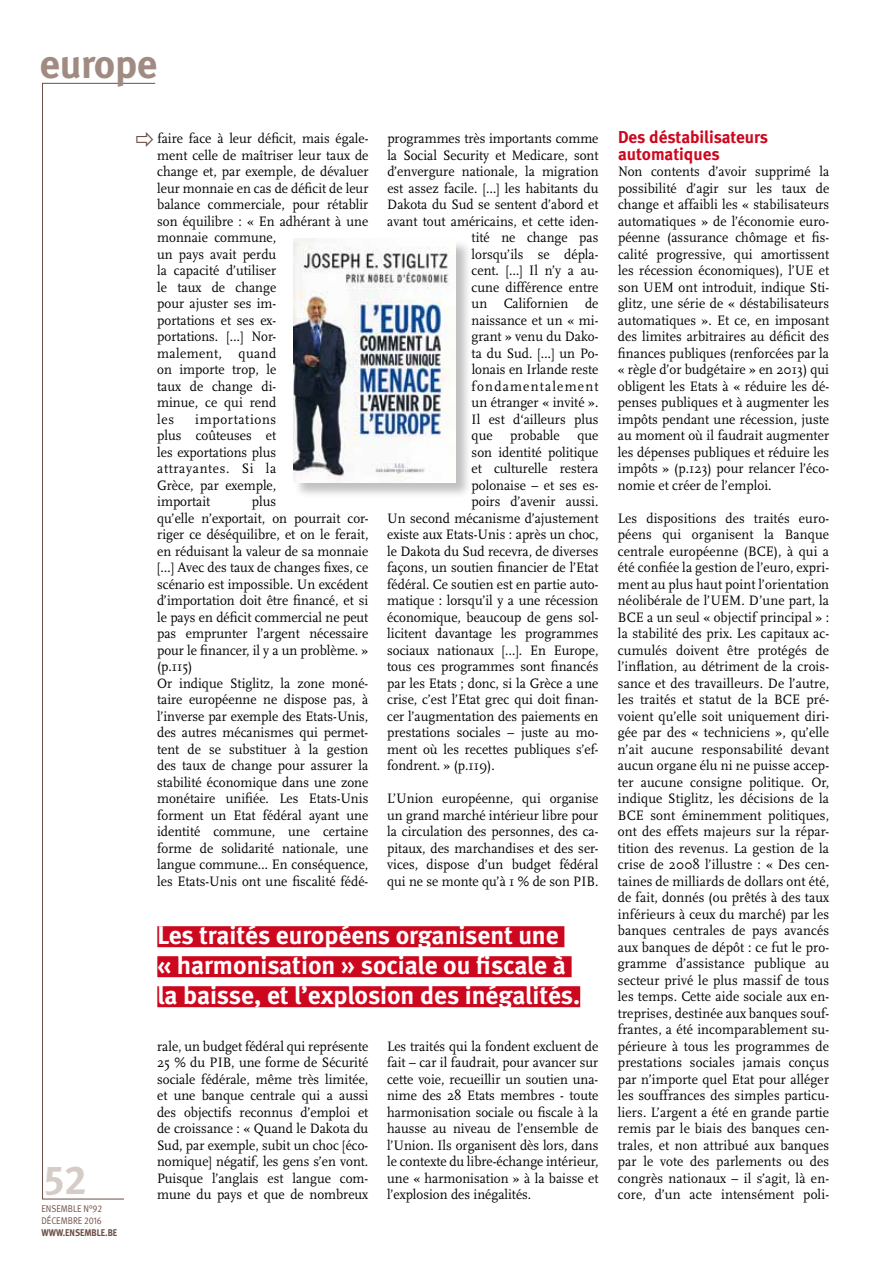
<style>
.page{position:relative;width:893px;height:1263px;background:#fff}
.page>*{position:absolute;margin:0;border:0;box-sizing:border-box;transform-origin:0 0}
.t1{font:700 40.5px "Meta";letter-spacing:-.01em;color:#a08b83}
.t2{font:40.5px "Meta Bold Expert";color:#d5cbc7}
.t3{font:700 25.5px/30px "Meta";color:#fff}
.t4{font:700 17.25px/16.5px "Meta";letter-spacing:-.005em;color:#cd071e}
.t5{font:14.25px/16.5px "Scala";color:#000;text-align:justify;scale:.95 1}
.t6{font:14.25px "Scala";letter-spacing:.09em;color:#000;scale:.95 1}
.t7{font:9.75px/12px "Meta Normal";color:#6d5048;scale:.9 1}
.t8{font:700 9.75px "Meta";color:#6d5048;scale:.9 1}
.s1{font-family:"Meta Normal Expert"}
</style>
<div class="page">
<svg style="left:42px;top:83px;width:113px;height:1116px"></svg>
<div style="left:294px;top:239px;width:178px;height:260px;background:#000;opacity:.25"></div>
<img style="left:293px;top:239px;width:162px;height:243px">
<div style="left:157px;top:926px;width:407px;height:21px;background:#cd071e"></div>
<div style="left:157px;top:956px;width:415px;height:21px;background:#cd071e"></div>
<div style="left:157px;top:986px;width:423px;height:21px;background:#cd071e"></div>
<svg style="left:136px;top:132px;width:17px;height:15px"></svg>
<h1 class="t1" style="left:40px;top:40px;width:119px">europe</h1>
<p class="t5" style="left:157px;top:130px;width:224px;text-align:left">faire face à leur déficit, mais égale&shy;ment celle de maîtriser leur taux de change et, par exemple, de dévaluer leur monnaie en cas de déficit de leur balance commerciale, pour rétablir son équilibre : « En adhérant à une monnaie commune,<br>un pays avait perdu<br>la capacité d’utiliser<br>le taux de change<br>pour ajuster ses im-<br>portations et ses ex-<br>portations. […] Nor-<br>malement, quand<br>on importe trop, le<br>taux de change di-<br>minue, ce qui rend<br>les</p>
<p class="t5" style="left:157px;top:411px;width:127px;text-indent:38px">importations plus coûteuses et les exportations plus attrayantes. Si la Grèce, par exemple, importait</p>
<p class="t5" style="left:157px;top:493px;width:224px;text-align:left;text-indent:95px">plus<br>qu’elle n’exportait, on pourrait cor&shy;riger ce déséquilibre, et on le ferait, en réduisant la valeur de sa monnaie […] Avec des taux de changes fixes, ce scénario est impossible. Un excédent d’importation doit être financé, et si le pays en déficit commercial ne peut pas emprunter l’argent nécessaire pour le financer, il y a un problème. » (p.115)<br>Or indique Stiglitz, la zone moné&shy;taire européenne ne dispose pas, à l’inverse par exemple des Etats-Unis, des autres mécanismes qui permet&shy;tent de se substituer à la gestion des taux de change pour assurer la stabilité économique dans une zone monétaire unifiée. Les Etats-Unis forment un Etat fédéral ayant une identité commune, une certaine forme de solidarité nationale, une langue commune… En conséquence, les Etats-Unis ont une fiscalité fédé-</p>
<p class="t5" style="left:387px;top:131px;width:224px">programmes très importants comme</p>
<p class="t5" style="left:387px;top:147px;width:224px">la Social Security et Medicare, sont</p>
<p class="t5" style="left:387px;top:164px;width:224px">d’envergure nationale, la migration</p>
<p class="t5" style="left:387px;top:180px;width:224px">est assez facile. […] les habitants du</p>
<p class="t5" style="left:387px;top:197px;width:224px">Dakota du Sud se sentent d’abord et</p>
<p class="t5" style="left:387px;top:213px;width:224px">avant tout américains, et cette iden-</p>
<p class="t5" style="left:472px;top:230px;width:135px">tité ne change pas</p>
<p class="t5" style="left:472px;top:246px;width:135px">lorsqu’ils se dépla-</p>
<p class="t5" style="left:472px;top:263px;width:135px">cent. […] Il n’y a au-</p>
<p class="t5" style="left:472px;top:279px;width:135px">cune différence entre</p>
<p class="t5" style="left:472px;top:296px;width:135px">un Californien de</p>
<p class="t5" style="left:472px;top:312px;width:135px">naissance et un « mi-</p>
<p class="t5" style="left:472px;top:329px;width:135px">grant » venu du Dako-</p>
<p class="t5" style="left:472px;top:345px;width:135px">ta du Sud. […] un Po-</p>
<p class="t5" style="left:472px;top:362px;width:135px">lonais en Irlande reste</p>
<p class="t6" style="left:472px;top:378px;width:135px">fondamentalement</p>
<p class="t5" style="left:472px;top:395px;width:135px">un étranger « invité ».</p>
<p class="t5" style="left:472px;top:411px;width:135px">Il est d‘ailleurs plus</p>
<p class="t5" style="left:472px;top:428px;width:135px">que probable que</p>
<p class="t5" style="left:472px;top:444px;width:135px">son identité politique</p>
<p class="t5" style="left:472px;top:461px;width:135px">et culturelle restera</p>
<p class="t5" style="left:472px;top:477px;width:135px">polonaise – et ses es-</p>
<p class="t5" style="left:472px;top:494px;width:135px">poirs d’avenir aussi.</p>
<p class="t5" style="left:387px;top:510px;width:224px">Un second mécanisme d’ajustement</p>
<p class="t5" style="left:387px;top:527px;width:224px">existe aux Etats-Unis : après un choc,</p>
<p class="t5" style="left:387px;top:543px;width:224px">le Dakota du Sud recevra, de diverses</p>
<p class="t5" style="left:387px;top:560px;width:224px">façons, un soutien financier de l’Etat</p>
<p class="t5" style="left:387px;top:576px;width:224px">fédéral. Ce soutien est en partie auto-</p>
<p class="t5" style="left:387px;top:593px;width:224px">matique : lorsqu’il y a une récession</p>
<p class="t5" style="left:387px;top:609px;width:224px">économique, beaucoup de gens sol-</p>
<p class="t5" style="left:387px;top:626px;width:224px">licitent davantage les programmes</p>
<p class="t5" style="left:387px;top:642px;width:224px">sociaux nationaux […]. En Europe,</p>
<p class="t5" style="left:387px;top:659px;width:224px">tous ces programmes sont financés</p>
<p class="t5" style="left:387px;top:675px;width:224px">par les Etats ; donc, si la Grèce a une</p>
<p class="t5" style="left:387px;top:692px;width:224px">crise, c’est l’Etat grec qui doit finan-</p>
<p class="t5" style="left:387px;top:708px;width:224px">cer l’augmentation des paiements en</p>
<p class="t5" style="left:387px;top:725px;width:224px">prestations sociales – juste au mo-</p>
<p class="t5" style="left:387px;top:741px;width:224px">ment où les recettes publiques s’ef-</p>
<p class="t5" style="left:387px;top:758px;width:115px">fondrent. » (p.119).</p>
<p class="t5" style="left:387px;top:791px;width:224px">L’Union européenne, qui organise un grand marché intérieur libre pour la circulation des personnes, des ca&shy;pitaux, des marchandises et des ser&shy;vices, dispose d’un budget fédéral qui ne se monte qu’à 1 % de son PIB.</p>
<h1 class="t2" style="left:45px;top:1155px;width:44px">52</h1>
<p class="t7" style="left:41px;top:1203px;width:69px">ENSEMBLE N°<span class="s1">92<br></span>DÉCEMBRE <span class="s1">2016</span></p>
<p class="t8" style="left:41px;top:1227px;width:86px">www.ensemble.be</p>
<h2 class="t3" style="left:157px;top:920px;width:424px">Les traités européens organisent une<br>« harmonisation » sociale ou fiscale à la baisse, et l’explosion des inégalités.</h2>
<p class="t5" style="left:157px;top:1038px;width:224px">rale, un budget fédéral qui représente 25 % du PIB, une forme de Sécurité sociale fédérale, même très limitée, et une banque centrale qui a aussi des objectifs reconnus d’emploi et de croissance : « Quand le Dakota du Sud, par exemple, subit un choc [éco&shy;nomique] négatif, les gens s’en vont.<br>Puisque l’anglais est langue com&shy;mune du pays et que de nombreux</p>
<p class="t5" style="left:387px;top:1038px;width:224px">Les traités qui la fondent excluent de fait – car il faudrait, pour avancer sur cette voie, recueillir un soutien una&shy;nime des 28 Etats membres - toute harmonisation sociale ou fiscale à la hausse au niveau de l’ensemble de l’Union. Ils organisent dès lors, dans le contexte du libre-échange intérieur, une « harmonisation » à la baisse et l’explosion des inégalités.</p>
<p class="t4" style="left:618px;top:129px;width:152px">Des déstabilisateurs automatiques</p>
<p class="t5" style="left:618px;top:163px;width:224px">Non contents d’avoir supprimé la possibilité d’agir sur les taux de change et affaibli les « stabilisateurs automatiques » de l’économie euro&shy;péenne (assurance chômage et fis&shy;calité progressive, qui amortissent les récession économiques), l’UE et son UEM ont introduit, indique Sti&shy;glitz, une série de « déstabilisateurs automatiques ». Et ce, en imposant des limites arbitraires au déficit des finances publiques (renforcées par la « règle d’or budgétaire » en 2013) qui obligent les Etats à « réduire les dé&shy;penses publiques et à augmenter les impôts pendant une récession, juste au moment où il faudrait augmenter les dépenses publiques et réduire les impôts » (p.123) pour relancer l’éco&shy;nomie et créer de l’emploi.</p>
<p class="t5" style="left:618px;top:510px;width:224px">Les dispositions des traités euro&shy;péens qui organisent la Banque centrale européenne (BCE), à qui a été confiée la gestion de l’euro, expri&shy;ment au plus haut point l’orientation néolibérale de l’UEM. D’une part, la BCE a un seul « objectif principal » : la stabilité des prix. Les capitaux ac&shy;cumulés doivent être protégés de l’inflation, au détriment de la crois&shy;sance et des travailleurs. De l’autre, les traités et statut de la BCE pré&shy;voient qu’elle soit uniquement diri&shy;gée par des « techniciens », qu’elle n’ait aucune responsabilité devant aucun organe élu ni ne puisse accep&shy;ter aucune consigne politique. Or, indique Stiglitz, les décisions de la BCE sont éminemment politiques, ont des effets majeurs sur la répar&shy;tition des revenus. La gestion de la crise de 2008 l’illustre : « Des cen&shy;taines de milliards de dollars ont été, de fait, donnés (ou prêtés à des taux inférieurs à ceux du marché) par les banques centrales de pays avancés aux banques de dépôt : ce fut le pro&shy;gramme d’assistance publique au secteur privé le plus massif de tous les temps. Cette aide sociale aux en&shy;treprises, destinée aux banques souf&shy;frantes, a été incomparablement su&shy;périeure à tous les programmes de prestations sociales jamais conçus par n’importe quel Etat pour alléger les souffrances des simples particu&shy;liers. L’argent a été en grande partie remis par le biais des banques cen&shy;trales, et non attribué aux banques par le vote des parlements ou des congrès nationaux – il s’agit, là en&shy;core, d’un acte intensément poli-</p>
</div>
